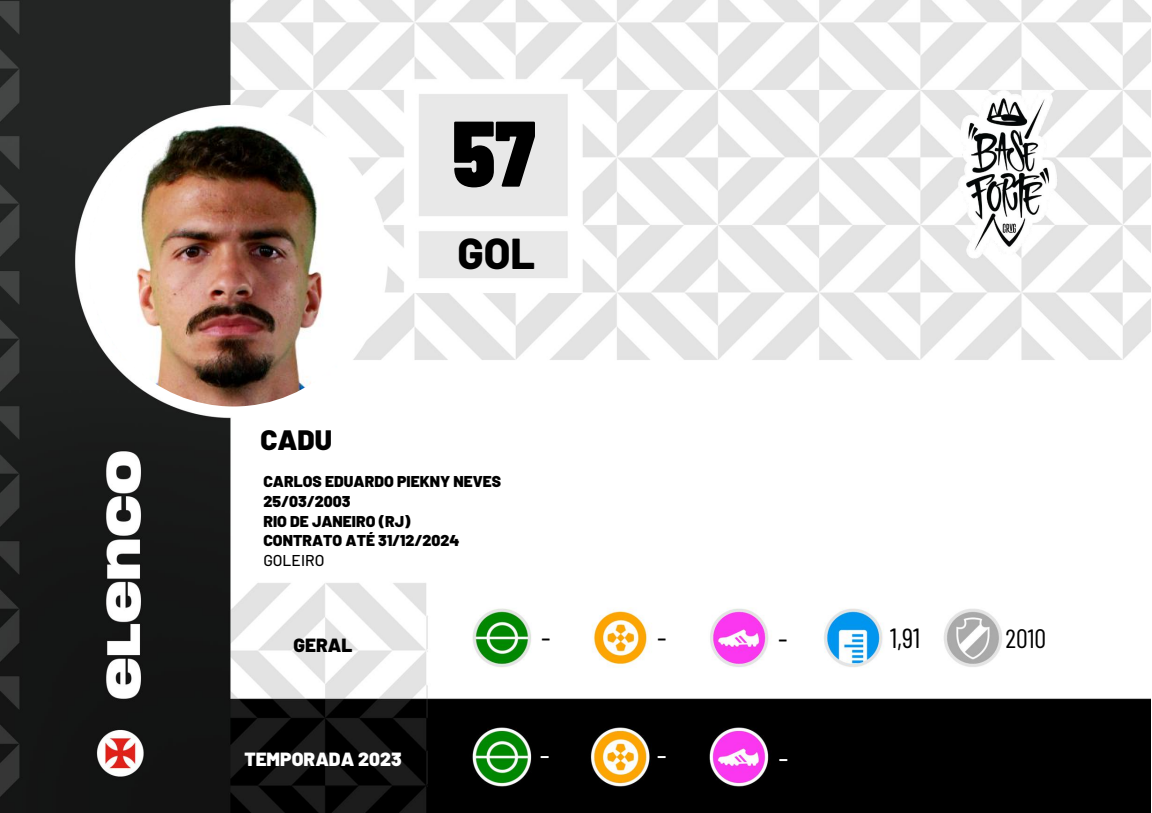
<style>
.page{position:relative;width:1152px;height:813px;background:#fff}
.page>*{position:absolute;margin:0;border:0;box-sizing:border-box;transform-origin:0 0}
.t1{font:900 92.85px "Barlow Condensed";color:#000}
.t2{font:800 43.12px "Barlow";color:#000}
.t3{font:31.8px "Barlow Condensed";color:#fff}
.t4{font:30.38px "Barlow Condensed";color:#000}
.t5{font:900 27.97px "Barlow";color:#000}
.t6{font:27.75px "Barlow Condensed";color:#000}
.t7{font:26.33px "Barlow Condensed";color:#000}
.t8{font:900 19.05px "Barlow";letter-spacing:.005em;color:#fff}
.t9{font:900 19.05px "Barlow";letter-spacing:.005em;color:#000}
.t10{font:900 15.67px/19.6px "Barlow";letter-spacing:.005em;color:#000}
.t11{font:500 15.67px "Barlow";letter-spacing:.005em;color:#000}
</style>
<div class="page">
<img style="left:0;top:0;width:1151px;height:812px">
<img style="left:89px;top:116px;width:289px;height:290px;border-radius:50%">
<img style="left:943px;top:84px;width:128px;height:187px">
<h1 class="t1" style="left:453px;top:94px;width:84px">57</h1>
<h2 class="t2" style="left:458px;top:226px;width:79px">GOL</h2>
<h3 class="t5" style="left:260px;top:421px;width:73px">CADU</h3>
<p class="t10" style="left:263px;top:471px;width:239px">CARLOS EDUARDO PIEKNY NEVES<br>25/03/2003<br>RIO DE JANEIRO (RJ)<br>CONTRATO ATÉ 31/12/2024</p>
<p class="t11" style="left:263px;top:550px;width:63px">GOLEIRO</p>
<p class="t9" style="left:293px;top:632px;width:60px">GERAL</p>
<p class="t8" style="left:244px;top:746px;width:159px">TEMPORADA 2023</p>
<h3 class="t4" style="left:541px;top:618px;width:11px">-</h3>
<h3 class="t4" style="left:657px;top:618px;width:11px">-</h3>
<h3 class="t3" style="left:540px;top:735px;width:11px">-</h3>
<h3 class="t3" style="left:657px;top:735px;width:11px">-</h3>
<h3 class="t4" style="left:778px;top:619px;width:11px">-</h3>
<h3 class="t6" style="left:890px;top:619px;width:32px">1,91</h3>
<h3 class="t7" style="left:1006px;top:621px;width:42px">2010</h3>
<h3 class="t3" style="left:778px;top:737px;width:11px">-</h3>
</div>
